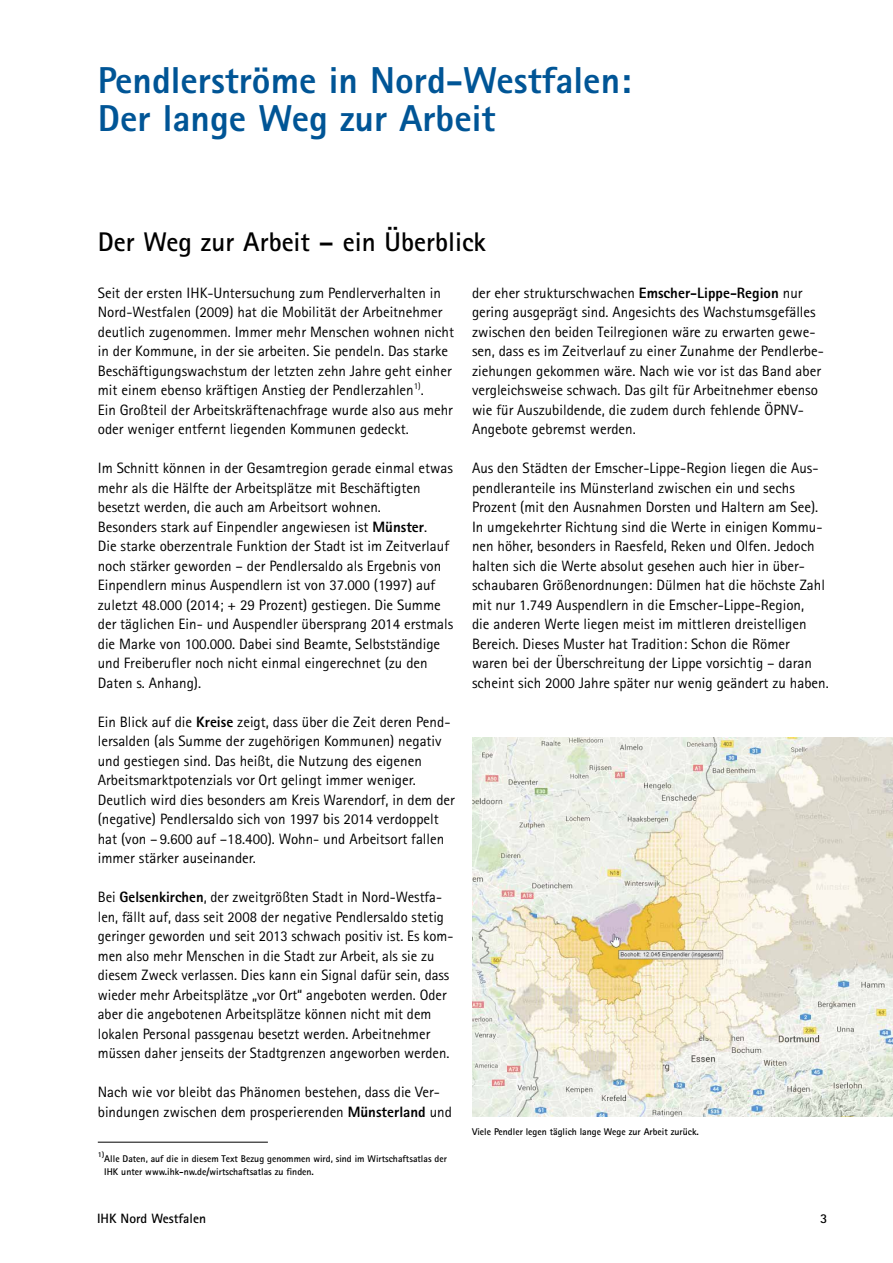
<style>
.page{position:relative;width:893px;height:1263px;background:#fff}
.page>*{position:absolute;margin:0;border:0;box-sizing:border-box;transform-origin:0 0}
.t1{font:800 37.5px/37.5px "Rotis Sans Serif";color:#005596}
.t2{font:700 27px "Rotis Sans Serif";color:#000}
.t3{font:15px/19.5px "Rotis Sans Serif";color:#000}
.t4{font:700 13.5px "Rotis Sans Serif";color:#000}
.t5{font:700 9.75px/12.9px "Rotis Sans Serif";color:#000}
.t6{font:700 7.5px "Rotis Sans Serif";color:#000}
.s1{font-weight:800}
</style>
<div class="page">
<img style="left:472px;top:738px;width:421px;height:379px">
<hr style="left:98px;top:1142px;width:170px;height:1px;background:#000">
<h1 class="t1" style="left:98px;top:61px;width:535px">Pendlerströme in Nord-Westfalen:<br>Der lange Weg zur Arbeit</h1>
<h2 class="t2" style="left:98px;top:225px;width:390px">Der Weg zur Arbeit – ein Überblick</h2>
<p class="t3" style="left:98px;top:283px;width:358px">Seit der ersten IHK-Untersuchung zum Pendlerverhalten in Nord-Westfalen (2009) hat die Mobilität der Arbeitnehmer deutlich zugenommen. Immer mehr Menschen wohnen nicht in der Kommune, in der sie arbeiten. Sie pendeln. Das starke Beschäftigungswachstum der letzten zehn Jahre geht einher mit einem ebenso kräftigen Anstieg der Pendlerzahlen<sup>1)</sup>.<br>Ein Großteil der Arbeitskräftenachfrage wurde also aus mehr oder weniger entfernt liegenden Kommunen gedeckt.</p>
<p class="t3" style="left:98px;top:458px;width:357px">Im Schnitt können in der Gesamtregion gerade einmal etwas mehr als die Hälfte der Arbeitsplätze mit Beschäftigten besetzt werden, die auch am Arbeitsort wohnen.<br>Besonders stark auf Einpendler angewiesen ist <span class="s1">Münster</span>.<br>Die starke oberzentrale Funktion der Stadt ist im Zeitverlauf noch stärker geworden – der Pendlersaldo als Ergebnis von Einpendlern minus Auspendlern ist von 37.000 (1997) auf zuletzt 48.000 (2014; + 29 Prozent) gestiegen. Die Summe der täglichen Ein- und Auspendler übersprang 2014 erstmals die Marke von 100.000. Dabei sind Beamte, Selbstständige und Freiberufler noch nicht einmal eingerechnet (zu den Daten s. Anhang).</p>
<p class="t3" style="left:98px;top:712px;width:359px">Ein Blick auf die <span class="s1">Kreise</span> zeigt, dass über die Zeit deren Pend&shy;lersalden (als Summe der zugehörigen Kommunen) negativ und gestiegen sind. Das heißt, die Nutzung des eigenen Arbeitsmarktpotenzials vor Ort gelingt immer weniger.<br>Deutlich wird dies besonders am Kreis Warendorf, in dem der (negative) Pendlersaldo sich von 1997 bis 2014 verdoppelt hat (von – 9.600 auf –18.400). Wohn- und Arbeitsort fallen immer stärker auseinander.</p>
<p class="t3" style="left:98px;top:887px;width:357px">Bei <span class="s1">Gelsenkirchen</span>, der zweitgrößten Stadt in Nord-Westfa&shy;len, fällt auf, dass seit 2008 der negative Pendlersaldo stetig geringer geworden und seit 2013 schwach positiv ist. Es kom&shy;men also mehr Menschen in die Stadt zur Arbeit, als sie zu diesem Zweck verlassen. Dies kann ein Signal dafür sein, dass wieder mehr Arbeitsplätze „vor Ort“ angeboten werden. Oder aber die angebotenen Arbeitsplätze können nicht mit dem lokalen Personal passgenau besetzt werden. Arbeitnehmer müssen daher jenseits der Stadtgrenzen angeworben werden.</p>
<p class="t3" style="left:98px;top:1082px;width:356px">Nach wie vor bleibt das Phänomen bestehen, dass die Ver&shy;bindungen zwischen dem prosperierenden <span class="s1">Münsterland</span> und</p>
<p class="t6" style="left:98px;top:1150px;width:8px">1)</p>
<p class="t5" style="left:104px;top:1152px;width:344px">Alle Daten, auf die in diesem Text Bezug genommen wird, sind im Wirtschaftsatlas der<br>IHK unter www.ihk-nw.de/wirtschaftsatlas zu finden.</p>
<p class="t3" style="left:472px;top:283px;width:353px">der eher strukturschwachen <span class="s1">Emscher-Lippe-Region</span> nur gering ausgeprägt sind. Angesichts des Wachstumsgefälles zwischen den beiden Teilregionen wäre zu erwarten gewe&shy;sen, dass es im Zeitverlauf zu einer Zunahme der Pendlerbe&shy;ziehungen gekommen wäre. Nach wie vor ist das Band aber vergleichsweise schwach. Das gilt für Arbeitnehmer ebenso wie für Auszubildende, die zudem durch fehlende ÖPNV-Angebote gebremst werden.</p>
<p class="t3" style="left:472px;top:458px;width:358px">Aus den Städten der Emscher-Lippe-Region liegen die Aus&shy;pendleranteile ins Münsterland zwischen ein und sechs Prozent (mit den Ausnahmen Dorsten und Haltern am See).<br>In umgekehrter Richtung sind die Werte in einigen Kommu&shy;nen höher, besonders in Raesfeld, Reken und Olfen. Jedoch halten sich die Werte absolut gesehen auch hier in über&shy;schaubaren Größenordnungen: Dülmen hat die höchste Zahl mit nur 1.749 Auspendlern in die Emscher-Lippe-Region,<br>die anderen Werte liegen meist im mittleren dreistelligen Bereich. Dieses Muster hat Tradition: Schon die Römer waren bei der Überschreitung der Lippe vorsichtig – daran scheint sich 2000 Jahre später nur wenig geändert zu haben.</p>
<p class="t5" style="left:472px;top:1125px;width:228px">Viele Pendler legen täglich lange Wege zur Arbeit zurück.</p>
<p class="t4" style="left:97px;top:1210px;width:110px">IHK Nord Westfalen</p>
<p class="t4" style="left:820px;top:1210px;width:9px">3</p>
</div>
